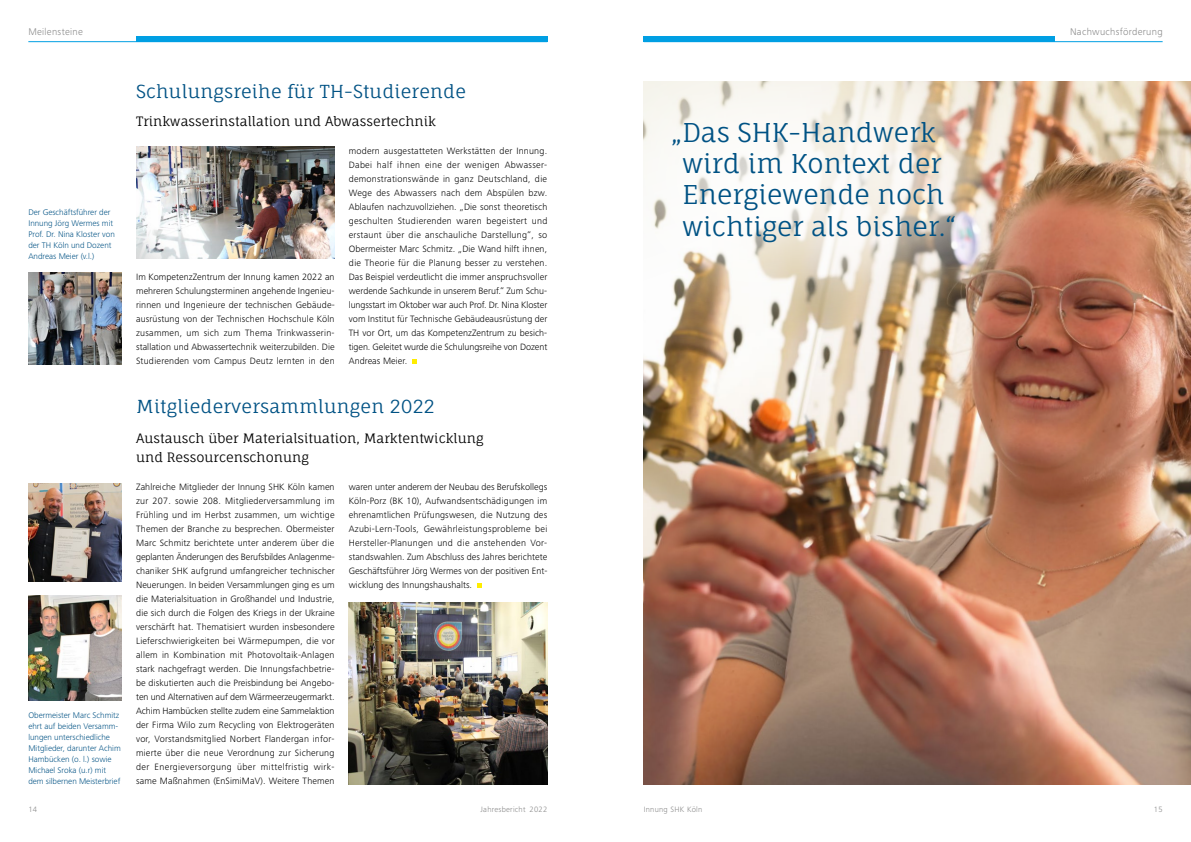
<style>
.page{position:relative;width:1191px;height:842px;background:#fff}
.page>*{position:absolute;margin:0;border:0;box-sizing:border-box;transform-origin:0 0}
.t1{font:26px/31.2px "Fauna One";color:#005284}
.t2{font:18px "Fauna One";letter-spacing:.01em;color:#005284}
.t3{font:13px/18.8px "Fauna One";color:#000}
.t4{font:300 10px "Frutiger Next Pro";letter-spacing:.03em;color:#878787}
.t5{font:300 9.5px/14px "Frutiger Next Pro";letter-spacing:.005em;color:#000;text-align:justify}
.t6{font:300 8.5px/11px "Frutiger Next Pro";color:#005284}
.t7{font:300 8px "Frutiger Next Pro";letter-spacing:.03em;color:#878787}
</style>
<div class="page">
<img style="left:643px;top:81px;width:548px;height:703px">
<svg style="left:412px;top:359px;width:5px;height:5px"></svg>
<svg style="left:477px;top:583px;width:5px;height:5px"></svg>
<img style="left:349px;top:602px;width:198px;height:182px">
<img style="left:28px;top:595px;width:94px;height:105px">
<img style="left:28px;top:483px;width:94px;height:98px">
<img style="left:28px;top:273px;width:94px;height:91px">
<img style="left:136px;top:147px;width:198px;height:112px">
<div style="left:557px;top:3px;width:512px;height:355px;background:#fff;opacity:.8"></div>
<div style="left:136px;top:36px;width:411px;height:5px;background:#009fe3"></div>
<div style="left:643px;top:36px;width:411px;height:5px;background:#009fe3"></div>
<hr style="left:28px;top:41px;width:519px;height:1px;background:#009fe3">
<hr style="left:643px;top:41px;width:519px;height:1px;background:#009fe3">
<p class="t4" style="left:28px;top:26px;width:56px">Meilensteine</p>
<p class="t4" style="left:1070px;top:26px;width:94px">Nachwuchsförderung</p>
<p class="t6" style="left:28px;top:206px;width:88px">Der Geschäftsführer der<br>Innung Jörg Wermes mit<br>Prof. Dr. Nina Kloster von der TH Köln und Dozent<br>Andreas Meier (v.l.)</p>
<p class="t6" style="left:28px;top:710px;width:94px">Obermeister Marc Schmitz ehrt auf beiden Versamm&shy;lungen unterschiedliche<br>Mitglieder, darunter Achim<br>Hambücken (o. l.) sowie<br>Michael Sroka (u.r) mit dem silbernen Meisterbrief</p>
<h2 class="t2" style="left:136px;top:80px;width:331px">Schulungsreihe für TH-Studierende</h2>
<h3 class="t3" style="left:136px;top:112px;width:301px">Trinkwasserinstallation und Abwassertechnik</h3>
<p class="t5" style="left:136px;top:270px;width:200px">Im KompetenzZentrum der Innung kamen 2022 an mehreren Schulungsterminen angehende Ingenieu&shy;rinnen und Ingenieure der technischen Gebäude&shy;ausrüstung von der Technischen Hochschule Köln zusammen, um sich zum Thema Trinkwasserin&shy;stallation und Abwassertechnik weiterzubilden. Die Studierenden vom Campus Deutz lernten in den</p>
<p class="t5" style="left:349px;top:144px;width:200px">modern ausgestatteten Werkstätten der Innung.<br>Dabei half ihnen eine der wenigen Abwasser&shy;demonstrationswände in ganz Deutschland, die Wege des Abwassers nach dem Abspülen bzw.<br>Ablaufen nachzuvollziehen. „Die sonst theoretisch geschulten Studierenden waren begeistert und erstaunt über die anschauliche Darstellung“, so Obermeister Marc Schmitz. „Die Wand hilft ihnen, die Theorie für die Planung besser zu verstehen.<br>Das Beispiel verdeutlicht die immer anspruchsvoller werdende Sachkunde in unserem Beruf.“ Zum Schu&shy;lungsstart im Oktober war auch Prof. Dr. Nina Kloster vom Institut für Technische Gebäudeausrüstung der TH vor Ort, um das KompetenzZentrum zu besich&shy;tigen. Geleitet wurde die Schulungsreihe von Dozent Andreas Meier.</p>
<h2 class="t2" style="left:136px;top:395px;width:300px">Mitgliederversammlungen 2022</h2>
<h3 class="t3" style="left:136px;top:429px;width:349px">Austausch über Materialsituation, Marktentwicklung und Ressourcenschonung</h3>
<p class="t5" style="left:136px;top:480px;width:200px">Zahlreiche Mitglieder der Innung SHK Köln kamen zur 207. sowie 208. Mitgliederversammlung im Frühling und im Herbst zusammen, um wichtige Themen der Branche zu besprechen. Obermeister Marc Schmitz berichtete unter anderem über die geplanten Änderungen des Berufsbildes Anlagenme&shy;chaniker SHK aufgrund umfangreicher technischer Neuerungen. In beiden Versammlungen ging es um die Materialsituation in Großhandel und Industrie, die sich durch die Folgen des Kriegs in der Ukraine verschärft hat. Thematisiert wurden insbesondere Lieferschwierigkeiten bei Wärmepumpen, die vor allem in Kombination mit Photovoltaik-Anlagen stark nachgefragt werden. Die Innungsfachbetrie&shy;be diskutierten auch die Preisbindung bei Angebo&shy;ten und Alternativen auf dem Wärmeerzeugermarkt.<br>Achim Hambücken stellte zudem eine Sammelaktion der Firma Wilo zum Recycling von Elektrogeräten vor, Vorstandsmitglied Norbert Flandergan infor&shy;mierte über die neue Verordnung zur Sicherung der Energieversorgung über mittelfristig wirk&shy;same Maßnahmen (EnSimiMaV). Weitere Themen</p>
<p class="t5" style="left:349px;top:480px;width:200px">waren unter anderem der Neubau des Berufskollegs Köln-Porz (BK 10), Aufwandsentschädigungen im ehrenamtlichen Prüfungswesen, die Nutzung des Azubi-Lern-Tools, Gewährleistungsprobleme bei Hersteller-Planungen und die anstehenden Vor&shy;standswahlen. Zum Abschluss des Jahres berichtete Geschäftsführer Jörg Wermes von der positiven Ent&shy;wicklung des Innungshaushalts.</p>
<h1 class="t1" style="left:682px;top:117px;width:275px;text-indent:-11px">„Das SHK-Handwerk wird im Kontext der<br>Energiewende noch wichtiger als bisher.“</h1>
<p class="t7" style="left:28px;top:805px;width:10px">14</p>
<p class="t7" style="left:480px;top:805px;width:68px">Jahresbericht 2022</p>
<p class="t7" style="left:643px;top:805px;width:60px">Innung SHK Köln</p>
<p class="t7" style="left:1153px;top:805px;width:10px">15</p>
</div>
